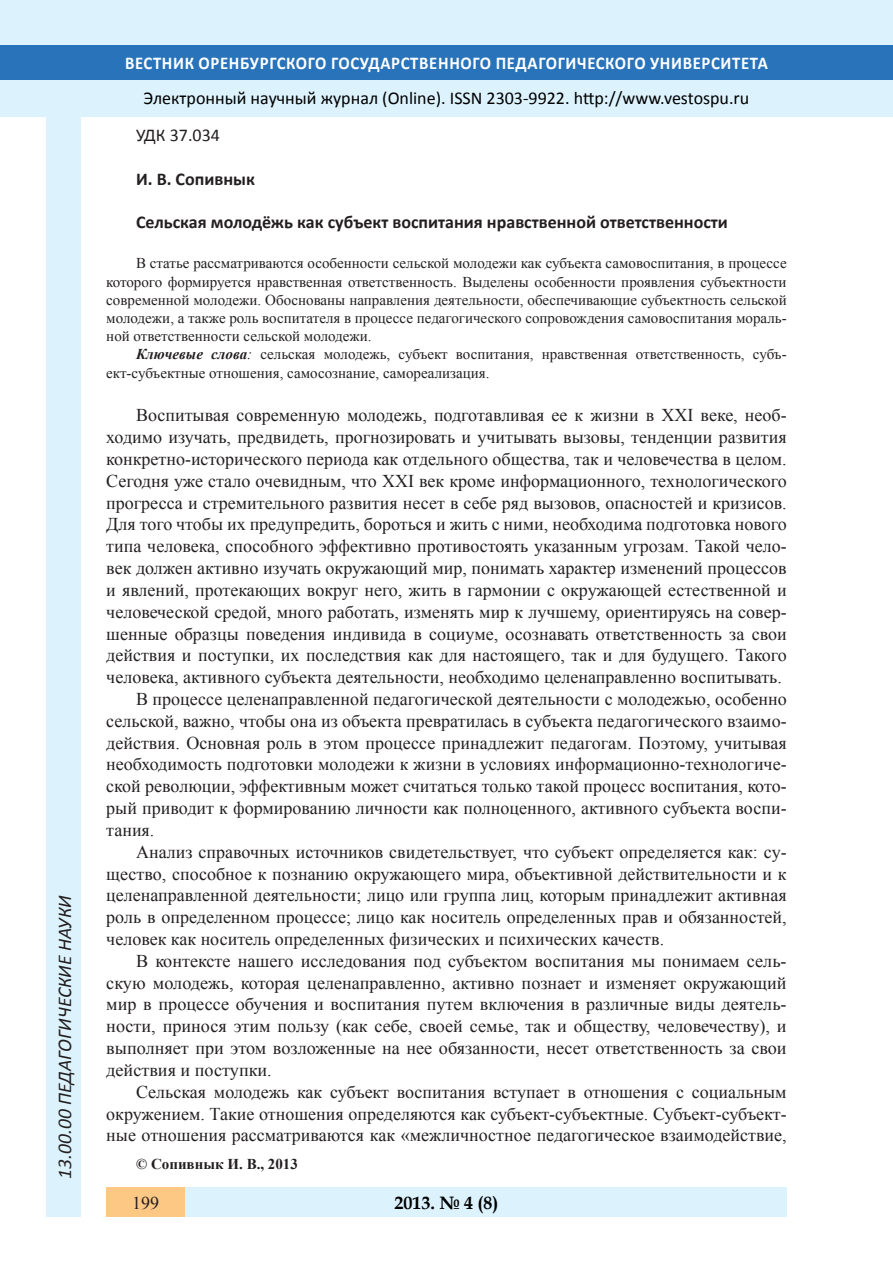
<style>
.page{position:relative;width:893px;height:1263px;background:#fff}
.page>*{position:absolute;margin:0;border:0;box-sizing:border-box;transform-origin:0 0}
.t1{font:italic 19.5px "Calibri";color:#231f20}
.Стиль2{font:18px/21.8px "Times New Roman";color:#231f20;text-align:justify}
.Заголовок_2{font:700 18px "Calibri";color:#231f20}
.t2{font:18px "Calibri";color:#000}
.t3{font:700 18px "Calibri";letter-spacing:.04em;color:#fff;scale:.93 1}
.t4{font:700 18px "Book Antiqua";color:#000}
.Заголовок_2-2{font:18px "Calibri";color:#231f20}
.литература{font:15px/18.1px "Times New Roman";color:#231f20;text-align:justify}
.Стиль2-2{font:700 15px "Times New Roman";color:#231f20}
.s1{font-weight:700;font-style:italic}
.s2{font-style:italic}
</style>
<div class="page">
<div style="left:0;top:0;width:893px;height:116px;background:#dcf2fc"></div>
<div style="left:0;top:45px;width:893px;height:34px;background:#2873ba"></div>
<div style="left:47px;top:116px;width:34px;height:1101px;background:#dcf2fc"></div>
<div style="left:106px;top:1188px;width:681px;height:29px;background:#dcf2fc"></div>
<div style="left:106px;top:1188px;width:79px;height:29px;background:#fdc784"></div>
<p class="t1" style="left:51px;top:1179px;width:285px;rotate:-90deg">13.00.00 ПЕДАГОГИЧЕСКИЕ НАУКИ</p>
<p class="t3" style="left:125px;top:50px;width:693px">ВЕСТНИК ОРЕНБУРГСКОГО ГОСУДАРСТВЕННОГО ПЕДАГОГИЧЕСКОГО УНИВЕРСИТЕТА</p>
<p class="t2" style="left:144px;top:85px;width:607px">Электронный научный журнал (Online). ISSN 2303-9922. http://www.vestospu.ru</p>
<p class="Заголовок_2-2" style="left:136px;top:123px;width:85px">УДК 37.034</p>
<p class="Заголовок_2" style="left:136px;top:166px;width:120px">И. В. Сопивнык</p>
<p class="Заголовок_2" style="left:136px;top:210px;width:593px">Сельская молодёжь как субъект воспитания нравственной ответственности</p>
<p class="литература" style="left:106px;top:254px;width:682px;text-indent:30px">В статье рассматриваются особенности сельской молодежи как субъекта самовоспитания, в процессе которого формируется нравственная ответственность. Выделены особенности проявления субъектности современной молодежи. Обоснованы направления деятельности, обеспечивающие субъектность сельской молодежи, а также роль воспитателя в процессе педагогического сопровождения самовоспитания мораль&shy;ной ответственности сельской молодежи.</p>
<p class="литература" style="left:106px;top:345px;width:682px;text-indent:30px"><span class="s1">Ключевые слова</span><span class="s2">:</span> сельская молодежь, субъект воспитания, нравственная ответственность, субъ&shy;ект-субъектные отношения, самосознание, самореализация.</p>
<p class="Стиль2" style="left:106px;top:404px;width:682px;text-indent:30px">Воспитывая современную молодежь, подготавливая ее к жизни в XXI веке, необ&shy;ходимо изучать, предвидеть, прогнозировать и учитывать вызовы, тенденции развития конкретно-исторического периода как отдельного общества, так и человечества в целом.<br>Сегодня уже стало очевидным, что XXI век кроме информационного, технологического прогресса и стремительного развития несет в себе ряд вызовов, опасностей и кризисов.<br>Для того чтобы их предупредить, бороться и жить с ними, необходима подготовка нового типа человека, способного эффективно противостоять указанным угрозам. Такой чело&shy;век должен активно изучать окружающий мир, понимать характер изменений процессов и явлений, протекающих вокруг него, жить в гармонии с окружающей естественной и человеческой средой, много работать, изменять мир к лучшему, ориентируясь на совер&shy;шенные образцы поведения индивида в социуме, осознавать ответственность за свои действия и поступки, их последствия как для настоящего, так и для будущего. Такого человека, активного субъекта деятельности, необходимо целенаправленно воспитывать.</p>
<p class="Стиль2" style="left:106px;top:687px;width:682px;text-indent:30px">В процессе целенаправленной педагогической деятельности с молодежью, особенно сельской, важно, чтобы она из объекта превратилась в субъекта педагогического взаимо&shy;действия. Основная роль в этом процессе принадлежит педагогам. Поэтому, учитывая необходимость подготовки молодежи к жизни в условиях информационно-технологиче&shy;ской революции, эффективным может считаться только такой процесс воспитания, кото&shy;рый приводит к формированию личности как полноценного, активного субъекта воспи&shy;тания.</p>
<p class="Стиль2" style="left:106px;top:840px;width:682px;text-indent:30px">Анализ справочных источников свидетельствует, что субъект определяется как: су&shy;щество, способное к познанию окружающего мира, объективной действительности и к целенаправленной деятельности; лицо или группа лиц, которым принадлежит активная роль в определенном процессе; лицо как носитель определенных прав и обязанностей, человек как носитель определенных физических и психических качеств.</p>
<p class="Стиль2" style="left:106px;top:949px;width:682px;text-indent:30px">В контексте нашего исследования под субъектом воспитания мы понимаем сель&shy;скую молодежь, которая целенаправленно, активно познает и изменяет окружающий мир в процессе обучения и воспитания путем включения в различные виды деятель&shy;ности, принося этим пользу (как себе, своей семье, так и обществу, человечеству), и выполняет при этом возложенные на нее обязанности, несет ответственность за свои действия и поступки.</p>
<p class="Стиль2" style="left:106px;top:1080px;width:682px;text-indent:30px">Сельская молодежь как субъект воспитания вступает в отношения с социальным окружением. Такие отношения определяются как субъект-субъектные. Субъект-субъект&shy;ные отношения рассматриваются как «межличностное педагогическое взаимодействие,</p>
<p class="Стиль2-2" style="left:136px;top:1153px;width:163px">© Cопивнык И. В., 2013</p>
<p class="Стиль2" style="left:132px;top:1191px;width:28px">199</p>
<p class="t4" style="left:394px;top:1190px;width:106px">2013. № 4 (8)</p>
</div>
